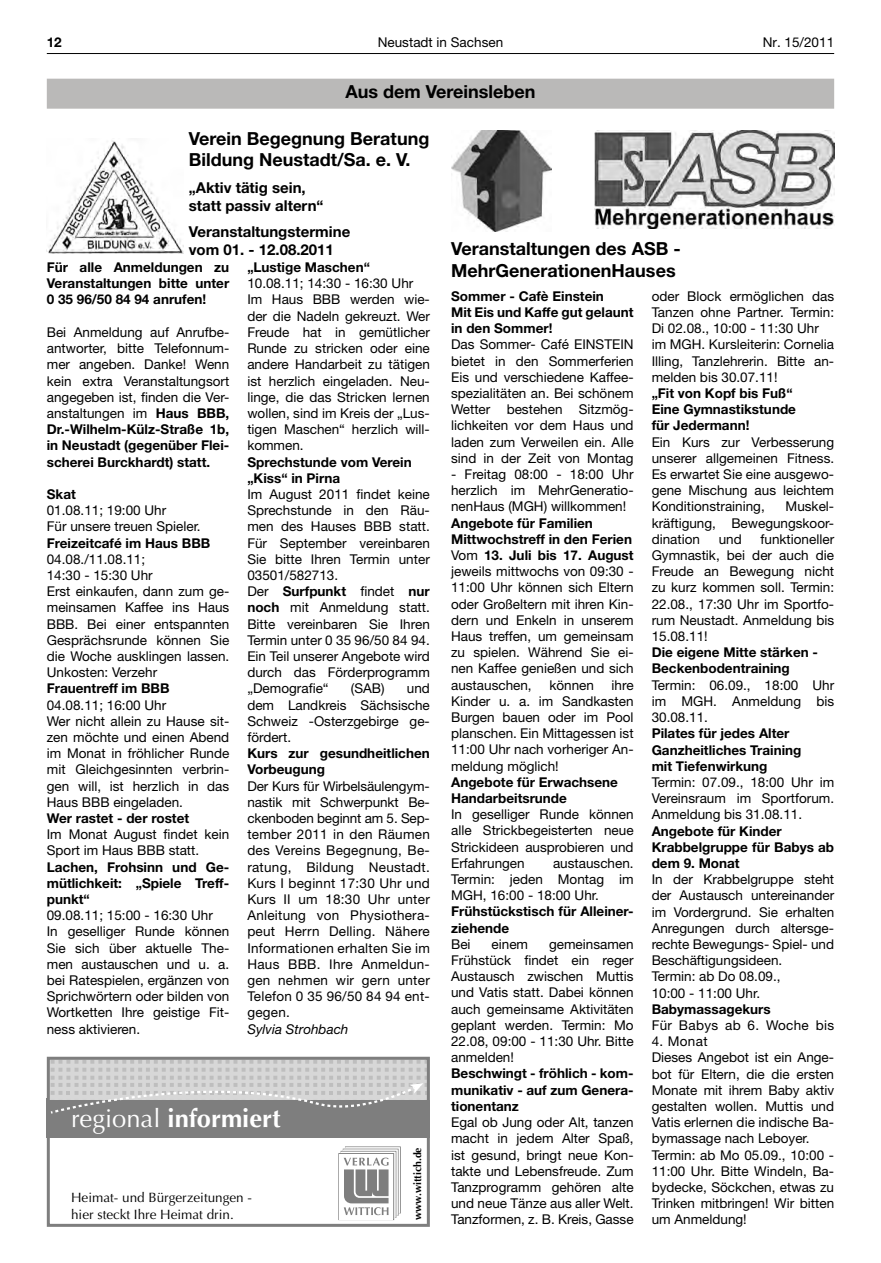
<style>
.page{position:relative;width:881px;height:1263px;background:#fff}
.page>*{position:absolute;margin:0;border:0;box-sizing:border-box;transform-origin:0 0}
.t1{font:700 25.5px "Optima LT";color:#fff}
.t2{font:700 18px/21.6px "Helvetica Neue LT";color:#000}
.t3{font:700 15px/18px "Helvetica Neue LT";color:#000}
.t4{font:13.5px/16.2px "Helvetica Neue LT";color:#000;text-align:justify}
.t5{font:700 13.5px/16.2px "Helvetica Neue LT";color:#000}
.t6{font:13.5px/16.2px "Optima LT";color:#000}
.t7{font:13.5px "Helvetica Neue LT";letter-spacing:.025em;color:#000}
.t8{font:italic 13.5px "Helvetica Neue LT";color:#000}
.t9{font:700 10.5px "Optima LT";color:#000}
.s1{font-weight:700}
.s2{font-weight:400}
</style>
<div class="page">
<hr style="left:47px;top:53px;width:786px;height:1px;background:#000">
<div style="left:47px;top:79px;width:786px;height:30px;background:#bab9b8"></div>
<img style="left:47px;top:140px;width:136px;height:113px">
<div style="left:47px;top:1099px;width:382px;height:39px;background:#7e7e7e"></div>
<svg style="left:51px;top:1061px;width:374px;height:53px"></svg>
<svg style="left:338px;top:1146px;width:62px;height:74px"></svg>
<div style="left:47px;top:1057px;width:382px;height:170px;border:3px solid #7e7e7e"></div>
<img style="left:451px;top:131px;width:100px;height:100px">
<img style="left:594px;top:131px;width:239px;height:97px">
<p class="t5" style="left:47px;top:33px;width:17px">12</p>
<p class="t4" style="left:377px;top:34px;width:127px">Neustadt in Sachsen</p>
<p class="t4" style="left:762px;top:34px;width:73px">Nr. 15/2011</p>
<h2 class="t2" style="left:345px;top:80px;width:191px">Aus dem Vereinsleben</h2>
<h2 class="t2" style="left:189px;top:127px;width:242px">Verein Begegnung Beratung<br>Bildung Neustadt/Sa. e. V.</h2>
<p class="t3" style="left:189px;top:178px;width:136px">„Aktiv tätig sein, statt passiv altern“</p>
<p class="t3" style="left:189px;top:223px;width:163px">Veranstaltungstermine vom 01. - 12.08.2011</p>
<p class="t5" style="left:47px;top:259px;width:184px;text-align:justify">Für alle Anmeldungen zu Veranstaltungen bitte unter 0 35 96/50 84 94 anrufen!</p>
<p class="t4" style="left:47px;top:324px;width:184px">Bei Anmeldung auf Anrufbe&shy;antworter, bitte Telefonnum&shy;mer angeben. Danke! Wenn kein extra Veranstaltungsort angegeben ist, finden die Ver&shy;anstaltungen im <span class="s1">Haus BBB, Dr.-Wilhelm-Külz-Straße 1b, in Neustadt (gegenüber Flei&shy;scherei Burckhardt) statt.</span></p>
<p class="t5" style="left:47px;top:486px;width:31px">Skat</p>
<p class="t4" style="left:47px;top:502px;width:155px">01.08.11; 19:00 Uhr<br>Für unsere treuen Spieler.</p>
<p class="t5" style="left:47px;top:534px;width:165px">Freizeitcafé im Haus BBB</p>
<p class="t4" style="left:47px;top:551px;width:184px;text-align:left">04.08./11.08.11;<br>14:30 - 15:30 Uhr<br>Erst einkaufen, dann zum ge&shy;meinsamen Kaffee ins Haus<br>BBB. Bei einer entspannten<br>Gesprächsrunde können Sie die Woche ausklingen lassen.<br>Unkosten: Verzehr</p>
<p class="t5" style="left:47px;top:680px;width:124px">Frauentreff im BBB</p>
<p class="t4" style="left:47px;top:696px;width:184px;text-align:left">04.08.11; 16:00 Uhr<br>Wer nicht allein zu Hause sit&shy;zen möchte und einen Abend im Monat in fröhlicher Runde mit Gleichgesinnten verbrin&shy;gen will, ist herzlich in das<br>Haus BBB eingeladen.</p>
<p class="t5" style="left:47px;top:810px;width:144px">Wer rastet - der rostet</p>
<p class="t4" style="left:47px;top:826px;width:184px">Im Monat August findet kein<br>Sport im Haus BBB statt.</p>
<p class="t5" style="left:47px;top:858px;width:184px;text-align:justify">Lachen, Frohsinn und Ge&shy;mütlichkeit: „Spiele Treff&shy;punkt“</p>
<p class="t4" style="left:47px;top:907px;width:184px;text-align:left">09.08.11; 15:00 - 16:30 Uhr<br>In geselliger Runde können<br>Sie sich über aktuelle The&shy;men austauschen und u. a. bei Ratespielen, ergänzen von<br>Sprichwörtern oder bilden von<br>Wortketten Ihre geistige Fit&shy;ness aktivieren.</p>
<h2 class="t2" style="left:451px;top:238px;width:231px">Veranstaltungen des ASB -<br>MehrGenerationenHauses</h2>
<p class="t5" style="left:451px;top:288px;width:184px">Sommer - Cafè Einstein<br>Mit Eis und Kaffe gut gelaunt in den Sommer!</p>
<p class="t4" style="left:451px;top:336px;width:184px">Das Sommer- Café EINSTEIN bietet in den Sommerferien Eis und verschiedene Kaffee&shy;spezialitäten an. Bei schönem Wetter bestehen Sitzmög&shy;lichkeiten vor dem Haus und laden zum Verweilen ein. Alle sind in der Zeit von Montag</p>
<p class="t4" style="left:451px;top:466px;width:184px">- Freitag 08:00 - 18:00 Uhr herzlich im MehrGeneratio&shy;nenHaus (MGH) willkommen!</p>
<p class="t4" style="left:451px;top:514px;width:184px;text-align:left"><span class="s1">Angebote für Familien<br>Mittwochstreff in den Ferien<br></span>Vom <span class="s1">13. Juli bis 17. August </span>jeweils mittwochs von 09:30 -<br>11:00 Uhr können sich Eltern oder Großeltern mit ihren Kin&shy;dern und Enkeln in unserem<br>Haus treffen, um gemeinsam zu spielen. Während Sie ei&shy;nen Kaffee genießen und sich austauschen,</p>
<p class="t5" style="left:247px;top:259px;width:124px">„Lustige Maschen“</p>
<p class="t4" style="left:247px;top:275px;width:184px;text-align:left">10.08.11; 14:30 - 16:30 Uhr<br>Im Haus BBB werden wie&shy;der die Nadeln gekreuzt. Wer<br>Freude hat in gemütlicher<br>Runde zu stricken oder eine andere Handarbeit zu tätigen ist herzlich eingeladen. Neu&shy;linge, die das Stricken lernen wollen, sind im Kreis der „Lus&shy;tigen Maschen“ herzlich will&shy;kommen.</p>
<p class="t5" style="left:247px;top:453px;width:166px">Sprechstunde vom Verein „Kiss“ in Pirna</p>
<p class="t4" style="left:247px;top:486px;width:184px;text-align:left">Im August 2011 findet keine<br>Sprechstunde in den Räu&shy;men des Hauses BBB statt.<br>Für September vereinbaren<br>Sie bitte Ihren Termin unter<br>03501/582713.<br>Der <span class="s1">Surfpunkt</span> findet <span class="s1">nur noch</span> mit Anmeldung statt.<br>Bitte vereinbaren Sie Ihren<br>Termin unter 0 35 96/50 84 94.<br>Ein Teil unserer Angebote wird durch das Förderprogramm „Demografie“</p>
<p class="t4" style="left:651px;top:288px;width:184px;text-align:left">oder Block ermöglichen das<br>Tanzen ohne Partner. Termin:<br>Di 02.08., 10:00 - 11:30 Uhr im MGH. Kursleiterin: Cornelia<br>Illing, Tanzlehrerin. Bitte an&shy;melden bis 30.07.11!</p>
<p class="t5" style="left:651px;top:385px;width:146px">„Fit von Kopf bis Fuß“<br>Eine Gymnastikstunde für Jedermann!</p>
<p class="t4" style="left:651px;top:434px;width:184px">Ein Kurs zur Verbesserung unserer allgemeinen Fitness.<br>Es erwartet Sie eine ausgewo&shy;gene Mischung aus leichtem Konditionstraining,</p>
<p class="t4" style="left:651px;top:498px;width:184px;text-indent:134px">Muskel&shy;kräftigung, Bewegungskoor&shy;dination</p>
<p class="t4" style="left:651px;top:531px;width:184px;text-indent:109px">funktioneller Gymnastik, bei der auch die Freude an Bewegung nicht zu kurz kommen soll. Termin:<br>22.08., 17:30 Uhr im Sportfo&shy;rum Neustadt. Anmeldung bis 15.08.11!</p>
<p class="t5" style="left:651px;top:644px;width:168px">Die eigene Mitte stärken -<br>Beckenbodentraining</p>
<p class="t4" style="left:651px;top:677px;width:184px">Termin: 06.09., 18:00 Uhr im MGH. Anmeldung bis 30.08.11.</p>
<p class="t5" style="left:651px;top:725px;width:151px">Pilates für jedes Alter<br>Ganzheitliches Training mit Tiefenwirkung</p>
<p class="t4" style="left:651px;top:774px;width:184px">Termin: 07.09., 18:00 Uhr im Vereinsraum im Sportforum.<br>Anmeldung bis 31.08.11.</p>
<p class="t5" style="left:651px;top:822px;width:184px">Angebote für Kinder<br>Krabbelgruppe für Babys ab dem 9. Monat</p>
<p class="t4" style="left:651px;top:871px;width:184px;text-align:left">In der Krabbelgruppe steht der Austausch untereinander im Vordergrund. Sie erhalten<br>Anregungen durch altersge&shy;rechte Bewegungs- Spiel- und<br>Beschäftigungsideen.<br>Termin: ab Do 08.09.,<br>10:00 - 11:00 Uhr.</p>
<p class="t5" style="left:651px;top:1000px;width:120px">Babymassagekurs</p>
<p class="t7" style="left:651px;top:1017px;width:184px">Für Babys ab 6. Woche bis</p>
<p class="t4" style="left:651px;top:1033px;width:184px;text-align:left">4. Monat<br>Dieses Angebot ist ein Ange&shy;bot für Eltern, die die ersten<br>Monate mit ihrem Baby aktiv gestalten wollen. Muttis und<br>Vatis erlernen die indische Ba&shy;bymassage nach Leboyer.<br>Termin: ab Mo 05.09., 10:00 -<br>11:00 Uhr. Bitte Windeln, Ba&shy;bydecke, Söckchen, etwas zu<br>Trinken mitbringen! Wir bitten um Anmeldung!</p>
<p class="t4" style="left:718px;top:531px;width:25px">und</p>
<p class="t4" style="left:451px;top:676px;width:184px;text-indent:160px">ihre Kinder u. a. im Sandkasten Burgen bauen oder im Pool planschen. Ein Mittagessen ist 11:00 Uhr nach vorheriger An&shy;meldung möglich!</p>
<p class="t5" style="left:451px;top:774px;width:168px">Angebote für Erwachsene<br>Handarbeitsrunde</p>
<p class="t4" style="left:451px;top:806px;width:184px">In geselliger Runde können alle Strickbegeisterten neue Strickideen ausprobieren und Erfahrungen</p>
<p class="t4" style="left:549px;top:676px;width:46px">können</p>
<p class="t4" style="left:351px;top:680px;width:35px">(SAB)</p>
<p class="t4" style="left:247px;top:680px;width:184px;text-indent:159px">und dem Landkreis Sächsische Schweiz -Osterzgebirge ge&shy;fördert.</p>
<p class="t5" style="left:247px;top:745px;width:184px">Kurs zur gesundheitlichen<br>Vorbeugung</p>
<p class="t4" style="left:247px;top:777px;width:184px">Der Kurs für Wirbelsäulengym&shy;nastik mit Schwerpunkt Be&shy;ckenboden beginnt am 5. Sep&shy;tember 2011 in den Räumen des Vereins Begegnung, Be&shy;ratung, Bildung Neustadt.<br>Kurs I beginnt 17:30 Uhr und Kurs II um 18:30 Uhr unter Anleitung von Physiothera&shy;peut Herrn Delling. Nähere Informationen erhalten Sie im Haus BBB. Ihre Anmeldun&shy;gen nehmen wir gern unter Telefon 0 35 96/50 84 94 ent&shy;gegen.</p>
<p class="t8" style="left:247px;top:1021px;width:103px">Sylvia Strohbach</p>
<p class="t4" style="left:451px;top:855px;width:184px;text-indent:102px">austauschen.<br>Termin: jeden Montag im MGH, 16:00 - 18:00 Uhr.</p>
<p class="t5" style="left:451px;top:903px;width:184px">Frühstückstisch für Alleiner&shy;ziehende</p>
<p class="t4" style="left:451px;top:936px;width:21px">Bei</p>
<p class="t4" style="left:491px;top:936px;width:38px">einem</p>
<p class="t4" style="left:451px;top:936px;width:184px;text-indent:98px">gemeinsamen Frühstück findet ein reger Austausch zwischen Muttis und Vatis statt. Dabei können auch gemeinsame Aktivitäten geplant werden. Termin: Mo 22.08, 09:00 - 11:30 Uhr. Bitte anmelden!</p>
<p class="t5" style="left:451px;top:1065px;width:184px;text-align:justify">Beschwingt - fröhlich - kom&shy;munikativ - auf zum Genera&shy;tionentanz</p>
<p class="t4" style="left:451px;top:1114px;width:184px">Egal ob Jung oder Alt, tanzen macht in jedem Alter Spaß, ist gesund, bringt neue Kon&shy;takte und Lebensfreude. Zum Tanzprogramm gehören alte und neue Tänze aus aller Welt.<br>Tanzformen, z. B. Kreis, Gasse</p>
<h1 class="t1" style="left:71px;top:1104px;width:211px"><span class="s2">regional</span> informiert</h1>
<p class="t9" style="left:411px;top:1220px;width:74px;rotate:-90deg">www.wittich.de</p>
<p class="t6" style="left:71px;top:1190px;width:182px">Heimat- und Bürgerzeitungen - hier steckt Ihre Heimat drin.</p>
</div>
